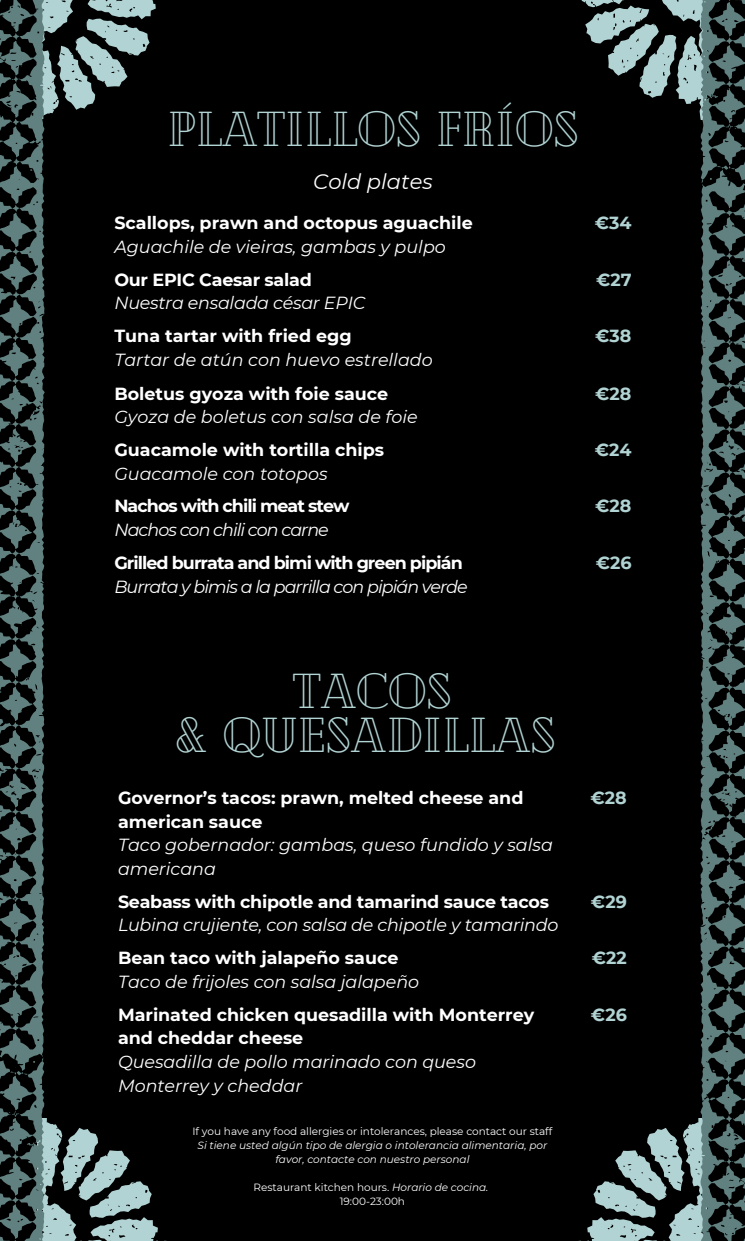
<style>
.page{position:relative;width:745px;height:1241px;background:#fff}
.page>*{position:absolute;margin:0;border:0;box-sizing:border-box;transform-origin:0 0}
.t1{font:49px/44.6px "Cheque";color:#b1d3d3;text-align:center}
.t2{font:italic 21px "Montserrat";color:#fff}
.t3{font:italic 17.5px/23.6px "Montserrat";color:#fff}
.t4{font:700 17.5px/23.6px "Montserrat";color:#fff}
.t5{font:italic 17.5px "Montserrat";letter-spacing:-.055em;color:#fff}
.t6{font:700 17.5px "Montserrat";letter-spacing:-.055em;color:#fff}
.t7{font:700 17.5px "Montserrat";color:#b1d3d3}
.t8{font:10.5px/14px "Montserrat";color:#fff;text-align:center}
.t9{font:italic 10.5px/14px "Montserrat";color:#fff;text-align:center}
.s1{font-style:italic}
</style>
<div class="page">
<div style="left:0;top:0;width:744px;height:1240px;background:#000"></div>
<svg style="left:51px;top:1124px;width:107px;height:116px"></svg>
<svg style="left:581px;top:0;width:112px;height:104px"></svg>
<svg style="left:587px;top:1124px;width:106px;height:116px"></svg>
<svg style="left:693px;top:0;width:51px;height:1240px"></svg>
<svg style="left:51px;top:0;width:105px;height:114px"></svg>
<svg style="left:0;top:0;width:51px;height:1240px"></svg>
<h1 class="t1" style="left:167px;top:104px;width:413px">PLATILLOS FRÍOS</h1>
<p class="t2" style="left:313px;top:168px;width:121px">Cold plates</p>
<p class="t4" style="left:114px;top:211px;width:359px">Scallops, prawn and octopus aguachile</p>
<p class="t3" style="left:114px;top:235px;width:333px">Aguachile de vieiras, gambas y pulpo</p>
<p class="t4" style="left:114px;top:268px;width:199px">Our EPIC Caesar salad</p>
<p class="t3" style="left:114px;top:291px;width:252px">Nuestra ensalada césar EPIC</p>
<p class="t4" style="left:114px;top:324px;width:238px">Tuna tartar with fried egg</p>
<p class="t3" style="left:114px;top:348px;width:320px">Tartar de atún con huevo estrellado</p>
<p class="t4" style="left:114px;top:381px;width:275px">Boletus gyoza with foie sauce</p>
<p class="t3" style="left:114px;top:405px;width:305px">Gyoza de boletus con salsa de foie</p>
<p class="t4" style="left:114px;top:438px;width:271px">Guacamole with tortilla chips</p>
<p class="t3" style="left:114px;top:461px;width:215px">Guacamole con totopos</p>
<p class="t6" style="left:114px;top:495px;width:237px">Nachos with chili meat stew</p>
<p class="t5" style="left:114px;top:519px;width:216px">Nachos con chili con carne</p>
<p class="t6" style="left:114px;top:552px;width:350px">Grilled burrata and bimi with green pipián</p>
<p class="t5" style="left:114px;top:575px;width:354px">Burrata y bimis a la parrilla con pipián verde</p>
<p class="t7" style="left:594px;top:212px;width:38px">€34</p>
<p class="t7" style="left:595px;top:269px;width:37px">€27</p>
<p class="t7" style="left:595px;top:325px;width:38px">€38</p>
<p class="t7" style="left:595px;top:382px;width:38px">€28</p>
<p class="t7" style="left:594px;top:439px;width:38px">€24</p>
<p class="t7" style="left:595px;top:495px;width:38px">€28</p>
<p class="t7" style="left:595px;top:552px;width:37px">€26</p>
<h1 class="t1" style="left:174px;top:665px;width:382px">TACOS<br>&amp; QUESADILLAS</h1>
<p class="t4" style="left:118px;top:786px;width:407px">Governor’s tacos: prawn, melted cheese and american sauce</p>
<p class="t3" style="left:118px;top:833px;width:436px">Taco gobernador: gambas, queso fundido y salsa americana</p>
<p class="t4" style="left:118px;top:889px;width:432px">Seabass with chipotle and tamarind sauce tacos</p>
<p class="t3" style="left:118px;top:913px;width:441px">Lubina crujiente, con salsa de chipotle y tamarindo</p>
<p class="t4" style="left:118px;top:946px;width:282px">Bean taco with jalapeño sauce</p>
<p class="t3" style="left:118px;top:969px;width:302px">Taco de frijoles con salsa jalapeño</p>
<p class="t4" style="left:118px;top:1002px;width:417px">Marinated chicken quesadilla with Monterrey and cheddar cheese</p>
<p class="t3" style="left:118px;top:1049px;width:359px">Quesadilla de pollo marinado con queso<br>Monterrey y cheddar</p>
<p class="t8" style="left:192px;top:1123px;width:361px">If you have any food allergies or intolerances, please contact our staff</p>
<p class="t9" style="left:197px;top:1137px;width:351px">Si tiene usted algún tipo de alergia o intolerancia alimentaria, por favor, contacte con nuestro personal</p>
<p class="t8" style="left:253px;top:1179px;width:236px">Restaurant kitchen hours. <span class="s1">Horario de cocina.<br></span>19:00-23:00h</p>
<p class="t7" style="left:590px;top:787px;width:38px">€28</p>
<p class="t7" style="left:590px;top:890px;width:37px">€29</p>
<p class="t7" style="left:591px;top:947px;width:36px">€22</p>
<p class="t7" style="left:590px;top:1003px;width:37px">€26</p>
</div>
